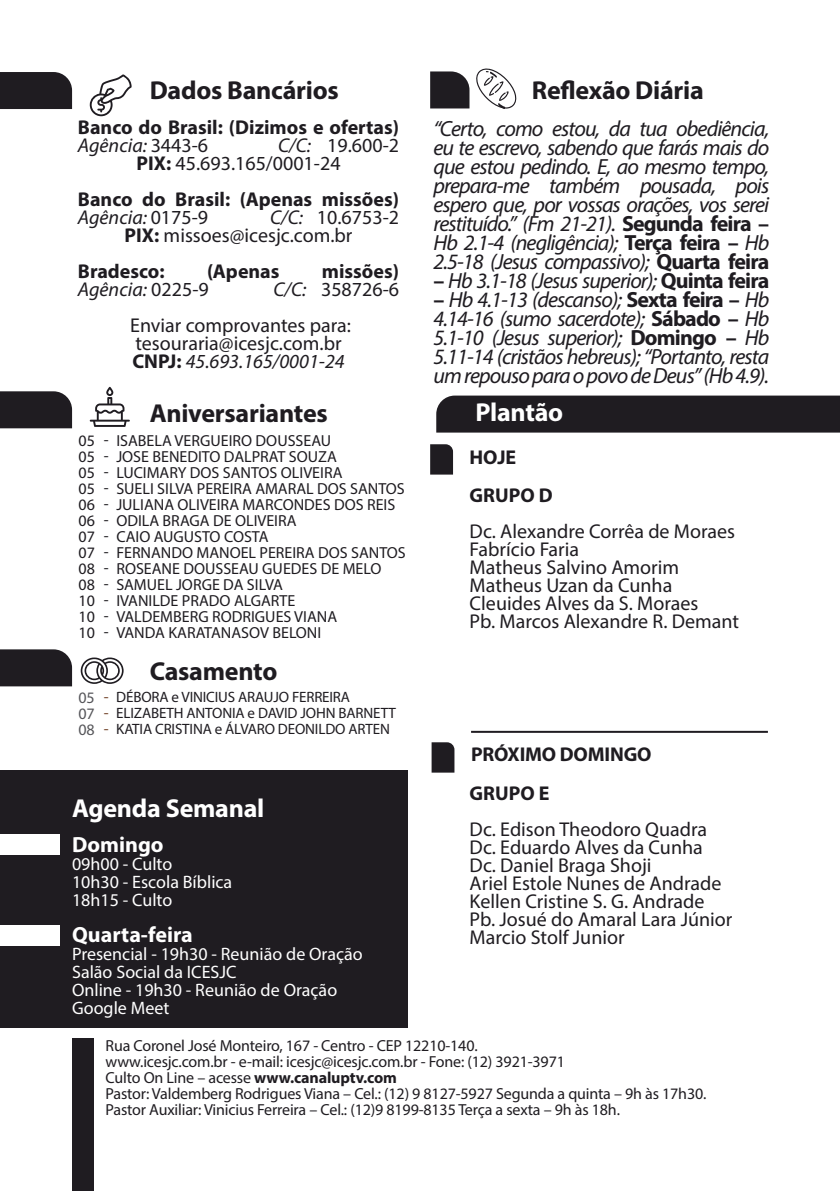
<style>
.page{position:relative;width:840px;height:1191px;background:#fff}
.page>*{position:absolute;margin:0;border:0;box-sizing:border-box;transform-origin:0 0}
.t1{font:700 26px "Myriad Pro";letter-spacing:-.01em;color:#1f1c21}
.t2{font:700 26px "Myriad Pro";letter-spacing:-.01em;color:#fff}
.t3{font:italic 22px/19px "Myriad Pro";letter-spacing:-.04em;color:#1f1c21;text-align:justify}
.t4{font:700 22px "Myriad Pro";color:#fff}
.t5{font:20px "Myriad Pro";color:#1f1c21}
.t6{font:700 20px "Myriad Pro";color:#1f1c21}
.t7{font:italic 20px "Myriad Pro";color:#1f1c21}
.t8{font:18px "Myriad Pro";color:#fff}
.t9{font:16px/16px "Myriad Pro";color:#1f1c21}
.t10{font:16px "Myriad Pro";color:#56565a}
.t11{font:16px "Myriad Pro";color:#724329}
.t12{font:15px "Myriad Pro";letter-spacing:-.01em;color:#1f1c21}
.s1{font-style:normal}
.s2{font-style:italic}
.s3{font-weight:700}
.s4{font-weight:700;font-style:normal}
</style>
<div class="page">
<div style="left:436px;top:395px;width:403px;height:37px;background:#1f1c21"></div>
<div style="left:0;top:770px;width:408px;height:258px;background:#1f1c21"></div>
<div style="left:0;top:72px;width:72px;height:37px;background:#1f1c21"></div>
<div style="left:0;top:391px;width:72px;height:37px;background:#1f1c21"></div>
<svg style="left:90px;top:387px;width:40px;height:40px"></svg>
<hr style="left:471px;top:731px;width:296px;height:2px;background:#1f1c21">
<svg style="left:81px;top:657px;width:42px;height:27px"></svg>
<div style="left:0;top:834px;width:60px;height:20px;background:#fff"></div>
<div style="left:0;top:925px;width:60px;height:20px;background:#fff"></div>
<svg style="left:430px;top:444px;width:23px;height:30px"></svg>
<svg style="left:431px;top:742px;width:23px;height:30px"></svg>
<div style="left:72px;top:1038px;width:22px;height:153px;background:#1f1c21"></div>
<svg style="left:476px;top:68px;width:40px;height:41px"></svg>
<svg style="left:430px;top:71px;width:39px;height:37px"></svg>
<svg style="left:90px;top:74px;width:41px;height:42px"></svg>
<div style="left:0;top:649px;width:72px;height:37px;background:#1f1c21"></div>
<p class="t1" style="left:150px;top:73px;width:190px">Dados Bancários</p>
<p class="t6" style="left:78px;top:114px;width:322px">Banco do Brasil: (Dizimos e ofertas)</p>
<p class="t7" style="left:78px;top:133px;width:132px">Agência: <span class="s1">3443-6</span></p>
<p class="t5" style="left:278px;top:133px;width:122px"><span class="s2">C/C:</span> 19.600-2</p>
<p class="t5" style="left:136px;top:151px;width:205px"><span class="s3">PIX:</span> 45.693.165/0001-24</p>
<p class="t6" style="left:78px;top:186px;width:322px">Banco do Brasil: (Apenas missões)</p>
<p class="t7" style="left:78px;top:205px;width:132px">Agência: <span class="s1">0175-9</span></p>
<p class="t5" style="left:270px;top:205px;width:130px"><span class="s2">C/C:</span> 10.6753-2</p>
<p class="t5" style="left:124px;top:223px;width:229px"><span class="s3">PIX:</span> missoes@icesjc.com.br</p>
<p class="t6" style="left:78px;top:258px;width:88px">Bradesco:</p>
<p class="t6" style="left:207px;top:258px;width:74px">(Apenas</p>
<p class="t6" style="left:322px;top:258px;width:79px">missões)</p>
<p class="t7" style="left:78px;top:277px;width:132px">Agência: <span class="s1">0225-9</span></p>
<p class="t5" style="left:273px;top:277px;width:127px"><span class="s2">C/C:</span> 358726-6</p>
<p class="t5" style="left:130px;top:313px;width:222px">Enviar comprovantes para:</p>
<p class="t5" style="left:135px;top:331px;width:207px">tesouraria@icesjc.com.br</p>
<p class="t7" style="left:132px;top:349px;width:214px"><span class="s4">CNPJ:</span> 45.693.165/0001-24</p>
<p class="t9" style="left:79px;top:432px;width:18px">05</p>
<p class="t9" style="left:79px;top:448px;width:18px">05</p>
<p class="t9" style="left:79px;top:464px;width:18px">05</p>
<p class="t9" style="left:79px;top:480px;width:18px">05</p>
<p class="t9" style="left:79px;top:496px;width:18px">06</p>
<p class="t9" style="left:79px;top:512px;width:18px">06</p>
<p class="t9" style="left:79px;top:528px;width:18px">07</p>
<p class="t9" style="left:79px;top:544px;width:18px">07</p>
<p class="t9" style="left:79px;top:560px;width:18px">08</p>
<p class="t9" style="left:79px;top:576px;width:18px">08</p>
<p class="t9" style="left:79px;top:592px;width:18px">10</p>
<p class="t9" style="left:79px;top:608px;width:18px">10</p>
<p class="t9" style="left:79px;top:624px;width:18px">10</p>
<p class="t10" style="left:78px;top:687px;width:18px">05</p>
<p class="t10" style="left:78px;top:703px;width:18px">07</p>
<p class="t10" style="left:78px;top:719px;width:18px">08</p>
<p class="t9" style="left:104px;top:431px;width:6px">-</p>
<p class="t9" style="left:104px;top:447px;width:6px">-</p>
<p class="t9" style="left:104px;top:463px;width:6px">-</p>
<p class="t9" style="left:104px;top:479px;width:6px">-</p>
<p class="t9" style="left:104px;top:495px;width:6px">-</p>
<p class="t9" style="left:104px;top:511px;width:6px">-</p>
<p class="t9" style="left:104px;top:527px;width:6px">-</p>
<p class="t9" style="left:104px;top:543px;width:6px">-</p>
<p class="t9" style="left:104px;top:559px;width:6px">-</p>
<p class="t9" style="left:104px;top:575px;width:6px">-</p>
<p class="t9" style="left:104px;top:591px;width:6px">-</p>
<p class="t9" style="left:104px;top:607px;width:6px">-</p>
<p class="t9" style="left:104px;top:623px;width:6px">-</p>
<p class="t1" style="left:150px;top:396px;width:179px">Aniversariantes</p>
<p class="t9" style="left:116px;top:432px;width:222px">ISABELA VERGUEIRO DOUSSEAU<br>JOSE BENEDITO DALPRAT SOUZA</p>
<p class="t9" style="left:116px;top:464px;width:227px">LUCIMARY DOS SANTOS OLIVEIRA</p>
<p class="t9" style="left:116px;top:480px;width:290px">SUELI SILVA PEREIRA AMARAL DOS SANTOS<br>JULIANA OLIVEIRA MARCONDES DOS REIS</p>
<p class="t9" style="left:116px;top:512px;width:182px">ODILA BRAGA DE OLIVEIRA</p>
<p class="t9" style="left:116px;top:528px;width:291px">CAIO AUGUSTO COSTA<br>FERNANDO MANOEL PEREIRA DOS SANTOS</p>
<p class="t9" style="left:116px;top:560px;width:266px">ROSEANE DOUSSEAU GUEDES DE MELO</p>
<p class="t9" style="left:116px;top:576px;width:168px">SAMUEL JORGE DA SILVA</p>
<p class="t9" style="left:116px;top:592px;width:222px">IVANILDE PRADO ALGARTE<br>VALDEMBERG RODRIGUES VIANA</p>
<p class="t9" style="left:116px;top:624px;width:206px">VANDA KARATANASOV BELONI</p>
<p class="t11" style="left:104px;top:686px;width:6px">-</p>
<p class="t11" style="left:104px;top:702px;width:6px">-</p>
<p class="t11" style="left:104px;top:718px;width:6px">-</p>
<p class="t1" style="left:150px;top:654px;width:129px">Casamento</p>
<p class="t12" style="left:116px;top:687px;width:235px">DÉBORA e VINICIUS ARAUJO FERREIRA</p>
<p class="t12" style="left:116px;top:703px;width:281px">ELIZABETH ANTONIA e DAVID JOHN BARNETT</p>
<p class="t12" style="left:116px;top:719px;width:275px">KATIA CRISTINA e ÁLVARO DEONILDO ARTEN</p>
<p class="t2" style="left:72px;top:791px;width:194px">Agenda Semanal</p>
<p class="t4" style="left:72px;top:830px;width:93px">Domingo</p>
<p class="t8" style="left:72px;top:852px;width:102px">09h00 - Culto</p>
<p class="t8" style="left:72px;top:870px;width:162px">10h30 - Escola Bíblica</p>
<p class="t8" style="left:72px;top:888px;width:102px">18h15 - Culto</p>
<p class="t4" style="left:72px;top:920px;width:122px">Quarta-feira</p>
<p class="t8" style="left:72px;top:942px;width:292px">Presencial - 19h30 - Reunião de Oração</p>
<p class="t8" style="left:72px;top:960px;width:166px">Salão Social da ICESJC</p>
<p class="t8" style="left:72px;top:978px;width:266px">Online - 19h30 - Reunião de Oração</p>
<p class="t8" style="left:72px;top:996px;width:99px">Google Meet</p>
<p class="t1" style="left:531px;top:73px;width:173px">Reflexão Diária</p>
<p class="t3" style="left:433px;top:118px;width:337px">“Certo, como estou, da tua obediência, eu te escrevo, sabendo que farás mais do que estou pedindo. E, ao mesmo tempo, prepara-me também pousada, pois espero que, por vossas orações, vos serei restituído.” (Fm 21-21). <span class="s4">Segunda feira – </span>Hb 2.1-4 (negligência); <span class="s4">Terça feira –</span> Hb 2.5-18 (Jesus compassivo); <span class="s4">Quarta feira</span></p>
<p class="t3" style="left:433px;top:270px;width:337px"><span class="s4">–</span> Hb 3.1-18 (Jesus superior); <span class="s4">Quinta feira</span></p>
<p class="t3" style="left:433px;top:289px;width:337px"><span class="s4">–</span> Hb 4.1-13 (descanso); <span class="s4">Sexta feira –</span> Hb 4.14-16 (sumo sacerdote); <span class="s4">Sábado –</span> Hb 5.1-10 (Jesus superior); <span class="s4">Domingo –</span> Hb 5.11-14 (cristãos hebreus); “Portanto, resta um repouso para o povo de Deus” (Hb 4.9).</p>
<p class="t2" style="left:475px;top:395px;width:89px">Plantão</p>
<p class="t6" style="left:469px;top:444px;width:48px">HOJE</p>
<p class="t6" style="left:469px;top:482px;width:84px">GRUPO D</p>
<p class="t5" style="left:469px;top:519px;width:267px">Dc. Alexandre Corrêa de Moraes</p>
<p class="t5" style="left:469px;top:537px;width:111px">Fabrício Faria</p>
<p class="t5" style="left:469px;top:555px;width:211px">Matheus Salvino Amorim</p>
<p class="t5" style="left:469px;top:573px;width:204px">Matheus Uzan da Cunha</p>
<p class="t5" style="left:469px;top:591px;width:230px">Cleuides Alves da S. Moraes</p>
<p class="t5" style="left:469px;top:609px;width:271px">Pb. Marcos Alexandre R. Demant</p>
<p class="t6" style="left:471px;top:741px;width:182px">PRÓXIMO DOMINGO</p>
<p class="t6" style="left:469px;top:780px;width:81px">GRUPO E</p>
<p class="t5" style="left:469px;top:816px;width:239px">Dc. Edison Theodoro Quadra</p>
<p class="t5" style="left:469px;top:834px;width:234px">Dc. Eduardo Alves da Cunha</p>
<p class="t5" style="left:469px;top:852px;width:183px">Dc. Daniel Braga Shoji</p>
<p class="t5" style="left:469px;top:870px;width:253px">Ariel Estole Nunes de Andrade</p>
<p class="t5" style="left:469px;top:888px;width:236px">Kellen Cristine S. G. Andrade</p>
<p class="t5" style="left:469px;top:906px;width:264px">Pb. Josué do Amaral Lara Júnior</p>
<p class="t5" style="left:469px;top:924px;width:156px">Marcio Stolf Junior</p>
<p class="t9" style="left:105px;top:1037px;width:373px">Rua Coronel José Monteiro, 167 - Centro - CEP 12210-140.</p>
<p class="t9" style="left:105px;top:1053px;width:460px">www.icesjc.com.br - e-mail: icesjc@icesjc.com.br - Fone: (12) 3921-3971</p>
<p class="t9" style="left:105px;top:1069px;width:293px">Culto On Line – acesse <span class="s3">www.canaluptv.com</span></p>
<p class="t9" style="left:105px;top:1085px;width:602px">Pastor: Valdemberg Rodrigues Viana – Cel.: (12) 9 8127-5927 Segunda a quinta – 9h às 17h30.</p>
<p class="t9" style="left:105px;top:1101px;width:515px">Pastor Auxiliar: Vinicius Ferreira – Cel.: (12)9 8199-8135 Terça a sexta – 9h às 18h.</p>
</div>
